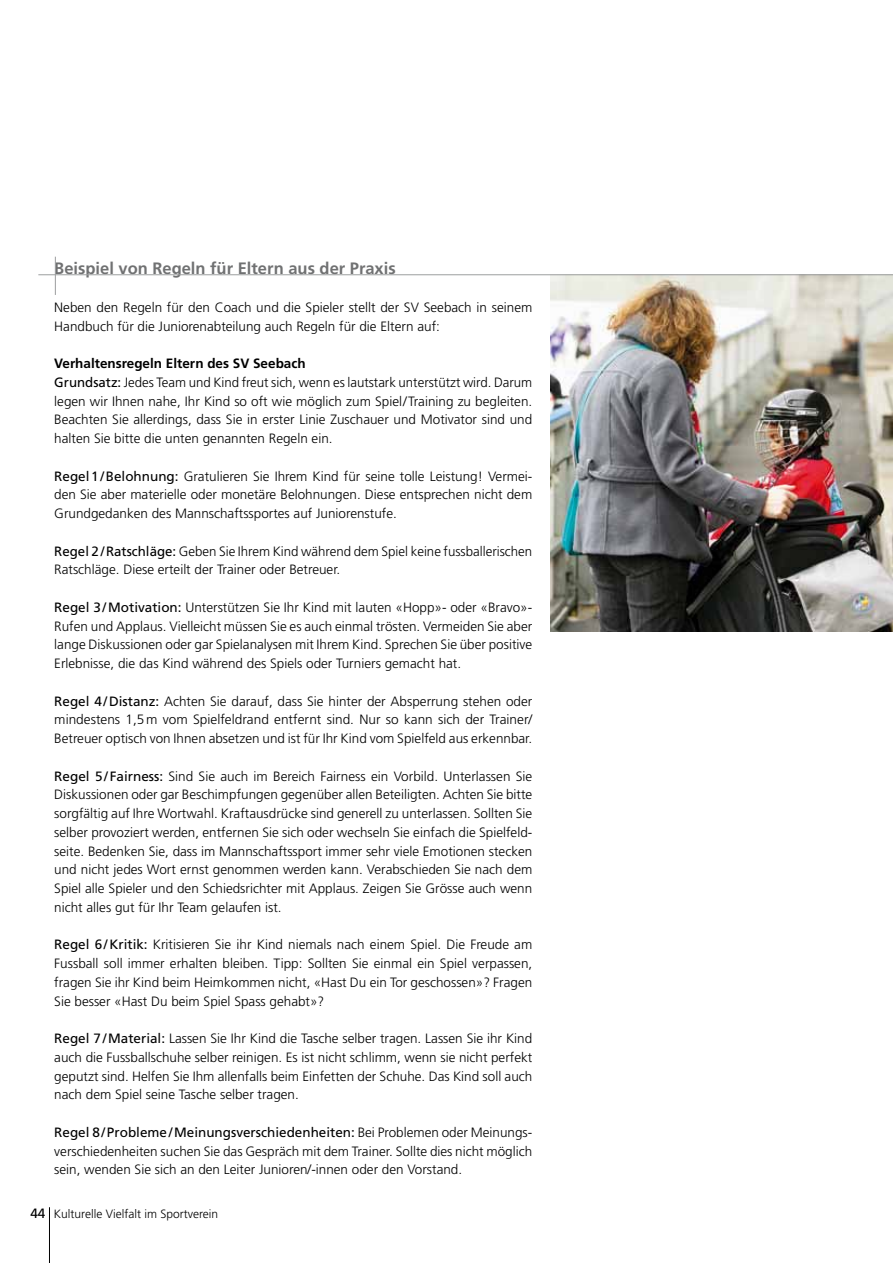
<style>
.page{position:relative;width:893px;height:1263px;background:#fff}
.page>*{position:absolute;margin:0;border:0;box-sizing:border-box;transform-origin:0 0}
.t1{font:700 16.5px "Frutiger LT";color:#707172}
.t2{font:300 13.5px/18.8px "Frutiger LT";color:#000;text-align:justify}
.t3{font:300 12px "Frutiger LT";color:#000}
.s1{font-weight:700}
.s2{font-weight:400}
.s3{font-weight:400;font-size:13.5px}
</style>
<div class="page">
<img style="left:550px;top:275px;width:343px;height:356px">
<hr style="left:49px;top:1207px;width:1px;height:56px;background:#000">
<hr style="left:38px;top:274px;width:855px;height:1px;background:#9c9e9f">
<hr style="left:55px;top:257px;width:1px;height:38px;background:#9c9e9f">
<p class="t1" style="left:54px;top:259px;width:343px">Beispiel von Regeln für Eltern aus der Praxis</p>
<p class="t2" style="left:54px;top:298px;width:479px">Neben den Regeln für den Coach und die Spieler stellt der SV Seebach in seinem<br>Handbuch für die Juniorenabteilung auch Regeln für die Eltern auf:</p>
<p class="t2" style="left:54px;top:354px;width:480px;text-align:left"><span class="s1">Verhaltensregeln Eltern des SV Seebach<br></span><span class="s2">Grundsatz:</span> Jedes Team und Kind freut sich, wenn es lautstark unterstützt wird. Darum legen wir Ihnen nahe, Ihr Kind so oft wie möglich zum Spiel/Training zu begleiten.<br>Beachten Sie allerdings, dass Sie in erster Linie Zuschauer und Motivator sind und halten Sie bitte die unten genannten Regeln ein.</p>
<p class="t2" style="left:54px;top:467px;width:480px"><span class="s2">Regel1/Belohnung:</span> Gratulieren Sie Ihrem Kind für seine tolle Leistung! Vermei&shy;den Sie aber materielle oder monetäre Belohnungen. Diese entsprechen nicht dem Grundgedanken des Mannschaftssportes auf Juniorenstufe.</p>
<p class="t2" style="left:54px;top:542px;width:479px"><span class="s2">Regel 2/Ratschläge:</span> Geben Sie Ihrem Kind während dem Spiel keine fussballerischen<br>Ratschläge. Diese erteilt der Trainer oder Betreuer.</p>
<p class="t2" style="left:54px;top:598px;width:479px"><span class="s2">Regel 3/Motivation:</span> Unterstützen Sie Ihr Kind mit lauten «Hopp»- oder «Bravo»- Rufen und Applaus. Vielleicht müssen Sie es auch einmal trösten. Vermeiden Sie aber lange Diskussionen oder gar Spielanalysen mit Ihrem Kind. Sprechen Sie über positive Erlebnisse, die das Kind während des Spiels oder Turniers gemacht hat.</p>
<p class="t2" style="left:54px;top:692px;width:479px"><span class="s2">Regel 4/Distanz:</span> Achten Sie darauf, dass Sie hinter der Absperrung stehen oder mindestens 1,5m vom Spielfeldrand entfernt sind. Nur so kann sich der Trainer/ Betreuer optisch von Ihnen absetzen und ist für Ihr Kind vom Spielfeld aus erkennbar.</p>
<p class="t2" style="left:54px;top:767px;width:480px"><span class="s2">Regel 5/Fairness:</span> Sind Sie auch im Bereich Fairness ein Vorbild. Unterlassen Sie Diskussionen oder gar Beschimpfungen gegenüber allen Beteiligten. Achten Sie bitte sorgfältig auf Ihre Wortwahl. Kraftausdrücke sind generell zu unterlassen. Sollten Sie selber provoziert werden, entfernen Sie sich oder wechseln Sie einfach die Spielfeld&shy;seite. Bedenken Sie, dass im Mannschaftssport immer sehr viele Emotionen stecken und nicht jedes Wort ernst genommen werden kann. Verabschieden Sie nach dem Spiel alle Spieler und den Schiedsrichter mit Applaus. Zeigen Sie Grösse auch wenn nicht alles gut für Ihr Team gelaufen ist.</p>
<p class="t2" style="left:54px;top:935px;width:479px"><span class="s2">Regel 6/Kritik:</span> Kritisieren Sie ihr Kind niemals nach einem Spiel. Die Freude am Fussball soll immer erhalten bleiben. Tipp: Sollten Sie einmal ein Spiel verpassen, fragen Sie ihr Kind beim Heimkommen nicht, «Hast Du ein Tor geschossen»? Fragen Sie besser «Hast Du beim Spiel Spass gehabt»?</p>
<p class="t2" style="left:54px;top:1029px;width:480px"><span class="s2">Regel 7/Material:</span> Lassen Sie Ihr Kind die Tasche selber tragen. Lassen Sie ihr Kind auch die Fussballschuhe selber reinigen. Es ist nicht schlimm, wenn sie nicht perfekt geputzt sind. Helfen Sie Ihm allenfalls beim Einfetten der Schuhe. Das Kind soll auch nach dem Spiel seine Tasche selber tragen.</p>
<p class="t2" style="left:54px;top:1123px;width:480px"><span class="s2">Regel 8/Probleme/Meinungsverschiedenheiten:</span> Bei Problemen oder Meinungs&shy;verschiedenheiten suchen Sie das Gespräch mit dem Trainer. Sollte dies nicht möglich sein, wenden Sie sich an den Leiter Junioren/-innen oder den Vorstand.</p>
<p class="t3" style="left:30px;top:1207px;width:189px"><span class="s3">44</span> Kulturelle Vielfalt im Sportverein</p>
</div>
